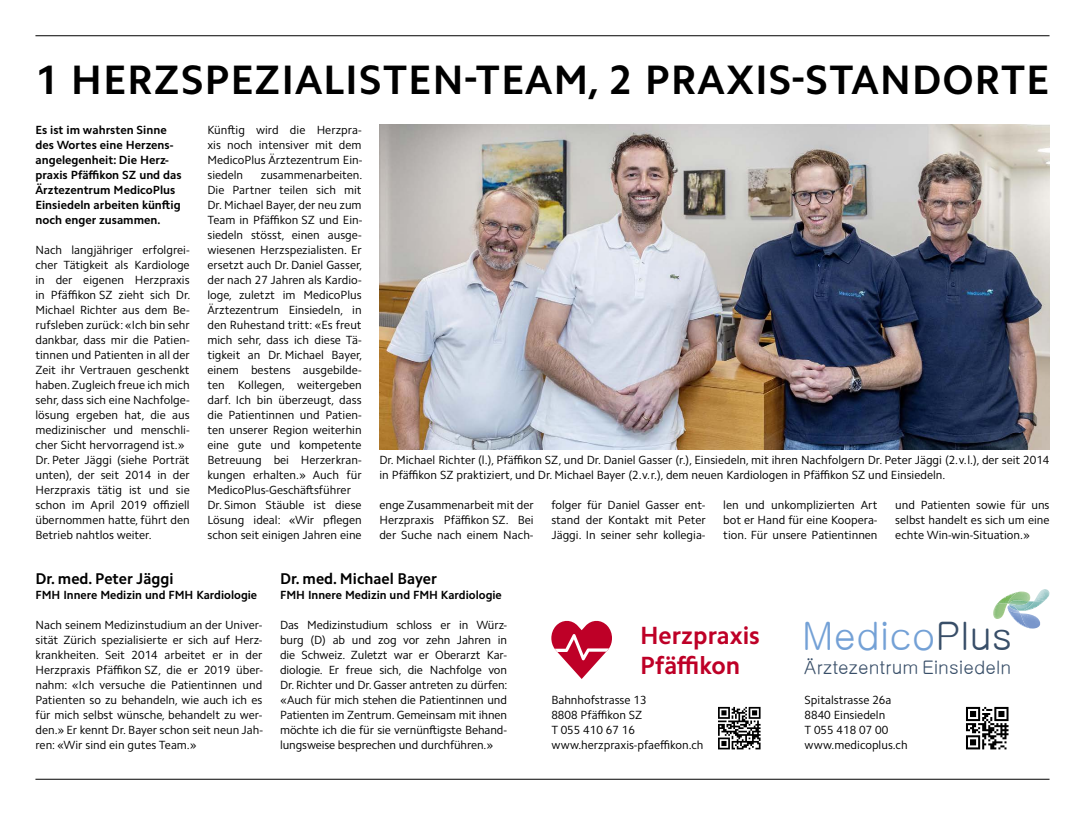
<style>
.page{position:relative;width:1085px;height:815px;background:#fff}
.page>*{position:absolute;margin:0;border:0;box-sizing:border-box;transform-origin:0 0}
.t1{font:700 41.25px "Camphor Pro";letter-spacing:.02em;color:#000}
.t2{font:39.38px "Gulim";color:#74a1d6}
.t3{font:700 25px/30px "Camphor Pro";color:#be0027}
.t4{font:18.75px "Gulim";color:#384e68}
.t5{font:700 15.62px "Camphor Pro";color:#000}
.t6{font:11.88px/15px "Camphor Pro";color:#000;text-align:justify}
.t7{font:700 11.88px/15px "Camphor Pro";color:#000}
.s1{color:#384e68}
</style>
<div class="page">
<img style="left:379px;top:125px;width:670px;height:324px">
<hr style="left:35px;top:35px;width:1014px;height:1px;background:#000">
<hr style="left:35px;top:779px;width:1014px;height:1px;background:#000">
<svg style="left:966px;top:707px;width:42px;height:42px"></svg>
<svg style="left:993px;top:589px;width:56px;height:40px"></svg>
<svg style="left:718px;top:707px;width:42px;height:42px"></svg>
<svg style="left:551px;top:621px;width:61px;height:58px"></svg>
<h1 class="t1" style="left:35px;top:55px;width:1015px">1 HERZSPEZIALISTEN-TEAM, 2 PRAXIS-STANDORTE</h1>
<p class="t7" style="left:35px;top:123px;width:148px">Es ist im wahrsten Sinne des Wortes eine Herzens&shy;angelegenheit: Die Herz&shy;praxis Pfäffikon SZ und das<br>Ärztezentrum MedicoPlus<br>Einsiedeln arbeiten künftig noch enger zusammen.</p>
<p class="t6" style="left:35px;top:243px;width:156px;text-align:left">Nach langjähriger erfolgrei&shy;cher Tätigkeit als Kardiologe in der eigenen Herzpraxis in Pfäffikon SZ zieht sich Dr.<br>Michael Richter aus dem Be&shy;rufsleben zurück: «Ich bin sehr dankbar, dass mir die Patien&shy;tinnen und Patienten in all der<br>Zeit ihr Vertrauen geschenkt haben. Zugleich freue ich mich sehr, dass sich eine Nachfolge&shy;lösung ergeben hat, die aus medizinischer und menschli&shy;cher Sicht hervorragend ist.»<br>Dr. Peter Jäggi (siehe Porträt unten), der seit 2014 in der<br>Herzpraxis tätig ist und sie schon im April 2019 offiziell übernommen hatte, führt den<br>Betrieb nahtlos weiter.</p>
<p class="t6" style="left:207px;top:123px;width:156px">Künftig wird die Herzpra&shy;xis noch intensiver mit dem MedicoPlus Ärztezentrum Ein&shy;siedeln</p>
<p class="t6" style="left:207px;top:168px;width:156px;text-align:left;text-indent:53px">zusammenarbeiten.<br>Die Partner teilen sich mit<br>Dr. Michael Bayer, der neu zum<br>Team in Pfäffikon SZ und Ein&shy;siedeln stösst, einen ausge&shy;wiesenen Herzspezialisten. Er ersetzt auch Dr. Daniel Gasser, der nach 27 Jahren als Kardio&shy;loge, zuletzt im MedicoPlus<br>Ärztezentrum Einsiedeln, in den Ruhestand tritt: «Es freut mich sehr, dass ich diese Tä&shy;tigkeit an Dr. Michael Bayer, einem bestens ausgebilde&shy;ten Kollegen, weitergeben darf. Ich bin überzeugt, dass die Patientinnen und Patien&shy;ten unserer Region weiterhin eine gute und kompetente<br>Betreuung bei Herzerkran&shy;kungen erhalten.» Auch für<br>MedicoPlus-Geschäftsführer<br>Dr. Simon Stäuble ist diese<br>Lösung ideal: «Wir pflegen schon seit einigen Jahren eine</p>
<p class="t6" style="left:379px;top:453px;width:671px">Dr. Michael Richter (l.), Pfäffikon SZ, und Dr. Daniel Gasser (r.), Einsiedeln, mit ihren Nachfolgern Dr. Peter Jäggi (2.v.l.), der seit 2014 in Pfäffikon SZ praktiziert, und Dr. Michael Bayer (2.v.r.), dem neuen Kardiologen in Pfäffikon SZ und Einsiedeln.</p>
<p class="t6" style="left:379px;top:498px;width:156px">enge Zusammenarbeit mit der Herzpraxis Pfäffikon SZ. Bei der Suche nach einem Nach-</p>
<p class="t6" style="left:551px;top:498px;width:156px">folger für Daniel Gasser ent&shy;stand der Kontakt mit Peter Jäggi. In seiner sehr kollegia-</p>
<p class="t6" style="left:723px;top:498px;width:156px">len und unkomplizierten Art bot er Hand für eine Koopera&shy;tion. Für unsere Patientinnen</p>
<p class="t6" style="left:895px;top:498px;width:156px">und Patienten sowie für uns selbst handelt es sich um eine echte Win-win-Situation.»</p>
<h3 class="t5" style="left:35px;top:570px;width:140px">Dr. med. Peter Jäggi</h3>
<p class="t7" style="left:35px;top:588px;width:223px">FMH Innere Medizin und FMH Kardiologie</p>
<p class="t6" style="left:35px;top:618px;width:229px">Nach seinem Medizinstudium an der Univer&shy;sität Zürich spezialisierte er sich auf Herz&shy;krankheiten. Seit 2014 arbeitet er in der Herzpraxis Pfäffikon SZ, die er 2019 über&shy;nahm: «Ich versuche die Patientinnen und Patienten so zu behandeln, wie auch ich es für mich selbst wünsche, behandelt zu wer&shy;den.» Er kennt Dr. Bayer schon seit neun Jah&shy;ren: «Wir sind ein gutes Team.»</p>
<h3 class="t5" style="left:280px;top:570px;width:158px">Dr. med. Michael Bayer</h3>
<p class="t7" style="left:280px;top:588px;width:223px">FMH Innere Medizin und FMH Kardiologie</p>
<p class="t6" style="left:280px;top:618px;width:229px">Das Medizinstudium schloss er in Würz&shy;burg (D) ab und zog vor zehn Jahren in die Schweiz. Zuletzt war er Oberarzt Kar&shy;diologie. Er freue sich, die Nachfolge von Dr. Richter und Dr. Gasser antreten zu dürfen: «Auch für mich stehen die Patientinnen und Patienten im Zentrum. Gemeinsam mit ihnen möchte ich die für sie vernünftigste Behand&shy;lungsweise besprechen und durchführen.»</p>
<h3 class="t3" style="left:640px;top:621px;width:121px">Herzpraxis<br>Pfäffikon</h3>
<p class="t6" style="left:551px;top:693px;width:154px;text-align:left">Bahnhofstrasse 13<br>8808 Pfäffikon SZ<br>T 055 410 67 16 www.herzpraxis-pfaeffikon.ch</p>
<h2 class="t2" style="left:801px;top:616px;width:212px">Medico<span class="s1">Plus</span></h2>
<h3 class="t4" style="left:804px;top:658px;width:208px">Ärztezentrum Einsiedeln</h3>
<p class="t6" style="left:804px;top:693px;width:105px;text-align:left">Spitalstrasse 26a<br>8840 Einsiedeln<br>T 055 418 07 00 www.medicoplus.ch</p>
</div>
